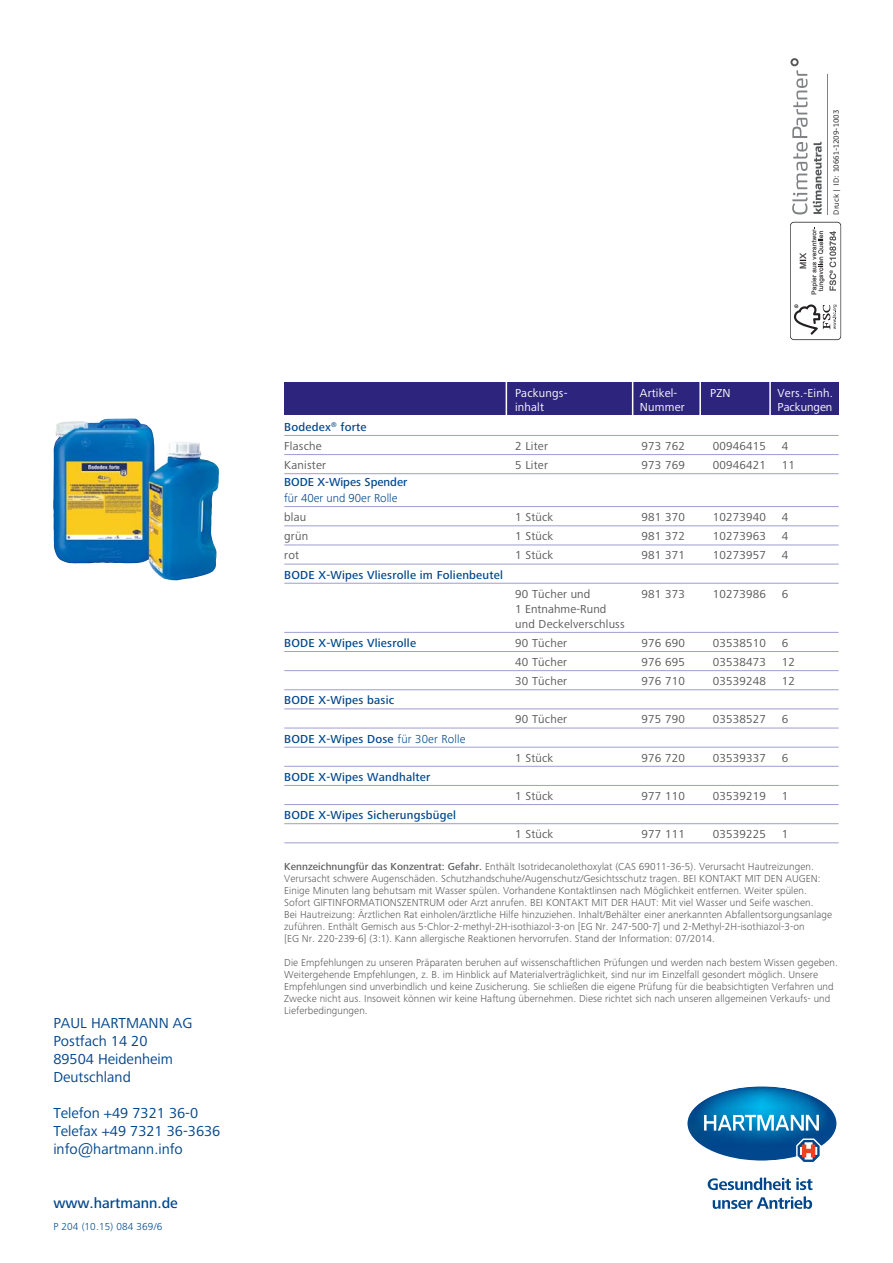
<style>
.page{position:relative;width:893px;height:1263px;background:#fff}
.page>*{position:absolute;margin:0;border:0;box-sizing:border-box;transform-origin:0 0}
.t1{font:15px/18px "Frutiger Next LTW1 G";color:#00468b}
.t2{font:500 15px "Frutiger Next LTW1 G";color:#00468b}
.t3{font:12px/15px "Frutiger Next LTW1 G";letter-spacing:.015em;color:#58595b}
.t4{font:500 12px/19.2px "Frutiger Next LTW1 G";letter-spacing:.015em;color:#00468b}
.t5{font:12px "Frutiger Next LTW1 G";letter-spacing:.015em;color:#fff}
.t6{font:300 12px "Frutiger Next LTW1 G";color:#00468b}
.t7{font:300 10.5px/12px "Frutiger Next LTW1 G";letter-spacing:.005em;color:#58595b}
.t8{font:300 10.5px "Frutiger Next LTW1 G";letter-spacing:.015em;color:#00468b}
.t9{font:7.2px "CP Type+T42+KJUUOM";color:#303030}
.s1{font-weight:400;color:#58595b}
.s2{font-weight:300}
.s3{font-weight:500}
</style>
<div class="page">
<img style="left:687px;top:1086px;width:149px;height:75px">
<svg style="left:704px;top:1115px;width:115px;height:16px"></svg>
<svg style="left:797px;top:1140px;width:22px;height:22px"></svg>
<svg style="left:708px;top:1178px;width:104px;height:12px"></svg>
<svg style="left:713px;top:1196px;width:99px;height:13px"></svg>
<svg style="left:790px;top:221px;width:52px;height:120px"></svg>
<hr style="left:827px;top:74px;width:1px;height:140px;background:#808285">
<svg style="left:813px;top:142px;width:9px;height:72px"></svg>
<svg style="left:790px;top:58px;width:17px;height:156px"></svg>
<hr style="left:284px;top:435px;width:554px;height:1px;background:#9e9ecf">
<hr style="left:284px;top:454px;width:554px;height:1px;background:#9e9ecf">
<hr style="left:284px;top:473px;width:554px;height:1px;background:#9e9ecf">
<hr style="left:284px;top:525px;width:554px;height:1px;background:#9e9ecf">
<hr style="left:284px;top:545px;width:554px;height:1px;background:#9e9ecf">
<hr style="left:284px;top:564px;width:554px;height:1px;background:#9e9ecf">
<hr style="left:284px;top:583px;width:554px;height:1px;background:#9e9ecf">
<hr style="left:284px;top:632px;width:554px;height:1px;background:#9e9ecf">
<hr style="left:284px;top:651px;width:554px;height:1px;background:#9e9ecf">
<hr style="left:284px;top:670px;width:554px;height:1px;background:#9e9ecf">
<hr style="left:284px;top:689px;width:554px;height:1px;background:#9e9ecf">
<hr style="left:284px;top:709px;width:554px;height:1px;background:#9e9ecf">
<hr style="left:284px;top:728px;width:554px;height:1px;background:#9e9ecf">
<hr style="left:284px;top:747px;width:554px;height:1px;background:#9e9ecf">
<hr style="left:284px;top:766px;width:554px;height:1px;background:#9e9ecf">
<hr style="left:284px;top:785px;width:554px;height:1px;background:#9e9ecf">
<hr style="left:284px;top:804px;width:554px;height:1px;background:#9e9ecf">
<hr style="left:284px;top:823px;width:554px;height:1px;background:#9e9ecf">
<hr style="left:284px;top:842px;width:554px;height:1px;background:#9e9ecf">
<img style="left:53px;top:418px;width:166px;height:162px">
<div style="left:284px;top:383px;width:554px;height:32px;background:#2d257d"></div>
<hr style="left:506px;top:381px;width:1px;height:35px;background:#fff">
<hr style="left:699px;top:381px;width:2px;height:36px;background:#fff">
<hr style="left:632px;top:381px;width:1px;height:36px;background:#fff">
<hr style="left:769px;top:382px;width:2px;height:35px;background:#fff">
<hr style="left:284px;top:506px;width:554px;height:1px;background:#9e9ecf">
<p class="t9" style="left:832px;top:215px;width:106px;rotate:-90deg">Druck | ID: 10661-1209-1003</p>
<h1 class="t1" style="left:53px;top:1015px;width:141px">PAUL HARTMANN AG<br>Postfach 14 20<br>89504 Heidenheim<br>Deutschland</h1>
<h1 class="t1" style="left:53px;top:1105px;width:169px">Telefon +49 7321 36-0<br>Telefax +49 7321 36-3636 info@hartmann.info</h1>
<h1 class="t2" style="left:53px;top:1197px;width:126px">www.hartmann.de</h1>
<p class="t8" style="left:53px;top:1222px;width:111px">P 204 (10.15) 084 369/6</p>
<p class="t4" style="left:284px;top:418px;width:84px">Bodedex<sup>®</sup> forte<br><span class="s1">Flasche</span></p>
<p class="t5" style="left:515px;top:389px;width:54px">Packungs-</p>
<p class="t5" style="left:640px;top:389px;width:39px">Artikel-</p>
<p class="t5" style="left:710px;top:389px;width:22px">PZN</p>
<p class="t5" style="left:777px;top:389px;width:57px">Vers.-Einh.</p>
<p class="t5" style="left:515px;top:402px;width:30px">inhalt</p>
<p class="t5" style="left:640px;top:402px;width:46px">Nummer</p>
<p class="t5" style="left:777px;top:402px;width:56px">Packungen</p>
<p class="t3" style="left:515px;top:439px;width:34px">2 Liter</p>
<p class="t3" style="left:641px;top:439px;width:45px">973 762</p>
<p class="t3" style="left:713px;top:439px;width:55px">00946415</p>
<p class="t3" style="left:782px;top:439px;width:8px">4</p>
<p class="t3" style="left:284px;top:459px;width:43px">Kanister</p>
<p class="t3" style="left:515px;top:459px;width:34px">5 Liter</p>
<p class="t3" style="left:641px;top:459px;width:45px">973 769</p>
<p class="t3" style="left:713px;top:459px;width:55px">00946421</p>
<p class="t3" style="left:782px;top:459px;width:15px">11</p>
<p class="t4" style="left:284px;top:473px;width:125px">BODE X-Wipes Spender</p>
<p class="t6" style="left:284px;top:493px;width:115px">für 40er und 90er Rolle</p>
<p class="t3" style="left:284px;top:511px;width:24px">blau</p>
<p class="t3" style="left:515px;top:511px;width:40px">1 Stück</p>
<p class="t3" style="left:641px;top:511px;width:45px">981 370</p>
<p class="t3" style="left:713px;top:511px;width:55px">10273940</p>
<p class="t3" style="left:782px;top:511px;width:8px">4</p>
<p class="t3" style="left:284px;top:530px;width:25px">grün</p>
<p class="t3" style="left:515px;top:530px;width:40px">1 Stück</p>
<p class="t3" style="left:641px;top:530px;width:45px">981 372</p>
<p class="t3" style="left:713px;top:530px;width:55px">10273963</p>
<p class="t3" style="left:782px;top:530px;width:8px">4</p>
<p class="t3" style="left:284px;top:549px;width:16px">rot</p>
<p class="t3" style="left:515px;top:549px;width:40px">1 Stück</p>
<p class="t3" style="left:641px;top:549px;width:45px">981 371</p>
<p class="t3" style="left:713px;top:549px;width:55px">10273957</p>
<p class="t3" style="left:782px;top:549px;width:8px">4</p>
<p class="t4" style="left:284px;top:566px;width:220px">BODE X-Wipes Vliesrolle im Folienbeutel</p>
<p class="t3" style="left:515px;top:587px;width:77px">90 Tücher und</p>
<p class="t3" style="left:641px;top:587px;width:45px">981 373</p>
<p class="t3" style="left:713px;top:587px;width:55px">10273986</p>
<p class="t3" style="left:782px;top:587px;width:8px">6</p>
<p class="t3" style="left:515px;top:602px;width:111px">1 Entnahme-Rund und Deckelverschluss</p>
<p class="t4" style="left:284px;top:634px;width:133px">BODE X-Wipes Vliesrolle</p>
<p class="t3" style="left:515px;top:636px;width:53px">90 Tücher</p>
<p class="t3" style="left:641px;top:636px;width:45px">976 690</p>
<p class="t3" style="left:713px;top:636px;width:55px">03538510</p>
<p class="t3" style="left:782px;top:636px;width:8px">6</p>
<p class="t3" style="left:515px;top:656px;width:53px">40 Tücher</p>
<p class="t3" style="left:641px;top:656px;width:45px">976 695</p>
<p class="t3" style="left:713px;top:656px;width:55px">03538473</p>
<p class="t3" style="left:782px;top:656px;width:15px">12</p>
<p class="t3" style="left:515px;top:675px;width:53px">30 Tücher</p>
<p class="t3" style="left:641px;top:675px;width:45px">976 710</p>
<p class="t3" style="left:713px;top:675px;width:55px">03539248</p>
<p class="t3" style="left:782px;top:675px;width:15px">12</p>
<p class="t4" style="left:284px;top:692px;width:111px">BODE X-Wipes basic</p>
<p class="t3" style="left:515px;top:713px;width:53px">90 Tücher</p>
<p class="t3" style="left:641px;top:713px;width:45px">975 790</p>
<p class="t3" style="left:713px;top:713px;width:55px">03538527</p>
<p class="t3" style="left:782px;top:713px;width:8px">6</p>
<p class="t4" style="left:284px;top:730px;width:183px">BODE X-Wipes Dose <span class="s2">für 30er Rolle</span></p>
<p class="t3" style="left:515px;top:751px;width:40px">1 Stück</p>
<p class="t3" style="left:641px;top:751px;width:45px">976 720</p>
<p class="t3" style="left:713px;top:751px;width:55px">03539337</p>
<p class="t3" style="left:782px;top:751px;width:8px">6</p>
<p class="t4" style="left:284px;top:768px;width:148px">BODE X-Wipes Wandhalter</p>
<p class="t3" style="left:515px;top:789px;width:40px">1 Stück</p>
<p class="t3" style="left:641px;top:789px;width:45px">977 110</p>
<p class="t3" style="left:713px;top:789px;width:55px">03539219</p>
<p class="t3" style="left:782px;top:789px;width:8px">1</p>
<p class="t4" style="left:284px;top:807px;width:173px">BODE X-Wipes Sicherungsbügel</p>
<p class="t3" style="left:515px;top:828px;width:40px">1 Stück</p>
<p class="t3" style="left:641px;top:828px;width:45px">977 111</p>
<p class="t3" style="left:713px;top:828px;width:55px">03539225</p>
<p class="t3" style="left:782px;top:828px;width:8px">1</p>
<p class="t7" style="left:284px;top:861px;width:549px"><span class="s3">Kennzeichnungfür das Konzentrat: Gefahr.</span> Enthält Isotridecanolethoxylat (CAS 69011-36-5). Verursacht Hautreizungen.<br>Verursacht schwere Augenschäden. Schutzhandschuhe/Augenschutz/Gesichtsschutz tragen. BEI KONTAKT MIT DEN AUGEN:<br>Einige Minuten lang behutsam mit Wasser spülen. Vorhandene Kontaktlinsen nach Möglichkeit entfernen. Weiter spülen.<br>Sofort GIFTINFORMATIONSZENTRUM oder Arzt anrufen. BEI KONTAKT MIT DER HAUT: Mit viel Wasser und Seife waschen.<br>Bei Hautreizung: Ärztlichen Rat einholen/ärztliche Hilfe hinzuziehen. Inhalt/Behälter einer anerkannten Abfallentsorgungsanlage zuführen. Enthält Gemisch aus 5-Chlor-2-methyl-2H-isothiazol-3-on [EG Nr. 247-500-7] und 2-Methyl-2H-isothiazol-3-on<br>[EG Nr. 220-239-6] (3:1). Kann allergische Reaktionen hervorrufen. Stand der Information: 07/2014.</p>
<p class="t7" style="left:284px;top:957px;width:555px">Die Empfehlungen zu unseren Präparaten beruhen auf wissenschaftlichen Prüfungen und werden nach bestem Wissen gegeben.<br>Weitergehende Empfehlungen, z. B. im Hinblick auf Materialverträglichkeit, sind nur im Einzelfall gesondert möglich. Unsere Empfehlungen sind unverbindlich und keine Zusicherung. Sie schließen die eigene Prüfung für die beabsichtigten Verfahren und Zwecke nicht aus. Insoweit können wir keine Haftung übernehmen. Diese richtet sich nach unseren allgemeinen Verkaufs- und Lieferbedingungen.</p>
</div>
